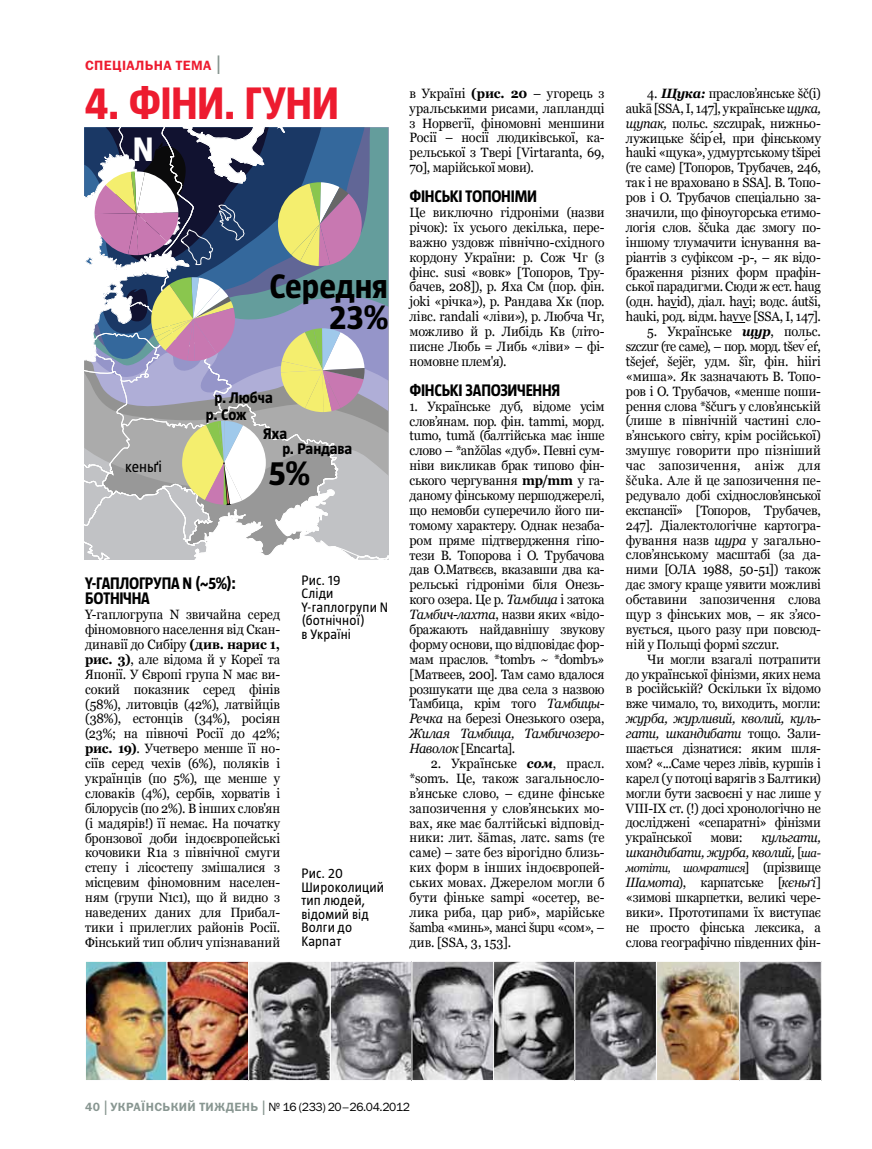
<style>
.page{position:relative;width:872px;height:1149px;background:#fff}
.page>*{position:absolute;margin:0;border:0;box-sizing:border-box;transform-origin:0 0}
.t1{font:700 45px "UT Magazine";color:#ed1b2f;scale:.95 1}
.t2{font:700 33.45px "UT Magazine";color:#000}
.t3{font:700 33.45px "UT Magazine";color:#fff}
.t4{font:700 16.5px "UT Magazine";letter-spacing:.025em;color:#000;scale:.94 1}
.t5{font:700 15.15px "UT Magazine";color:#000}
.t6{font:15.15px "UT Magazine";color:#000}
.t7{font:13.5px/14.9px "Georgia";letter-spacing:-.015em;color:#000;text-align:justify;scale:.94 1}
.t8{font:13.5px/13.5px "UT Magazine";letter-spacing:.015em;color:#000}
.t9{font:italic 13.5px/14.9px "Georgia";letter-spacing:-.03em;color:#000;text-align:right;scale:.94 1}
.t10{font:13.5px "Franklin Gothic Demi C";letter-spacing:.03em;color:#ed1b2f}
.t11{font:12px "Franklin Gothic Book C";letter-spacing:-.03em;color:#000}
.t12{font:italic 12px "Georgia";letter-spacing:-.03em;color:#000;scale:.94 1}
.s1{font-family:"Franklin Gothic Book C";font-size:27px;color:#889691}
.s2{font-weight:700}
.s3{font-style:italic}
.s4{font-weight:700;font-style:italic}
.s5{font-style:normal}
.s6{font-size:12px}
.s7{font-style:normal;font-size:13.5px}
.s8{font-family:"Franklin Gothic Demi C";color:#889691}
.s9{font-size:21px;color:#889691}
</style>
<div class="page">
<svg style="left:732px;top:322px;width:13px;height:1px"></svg>
<svg style="left:84px;top:127px;width:304px;height:432px;background:#9c9fa9"></svg>
<img style="left:87px;top:961px;width:735px;height:119px">
<div style="left:85px;top:960px;width:82px;height:120px;border:1px solid #fff"></div>
<div style="left:167px;top:960px;width:82px;height:120px;border:1px solid #fff"></div>
<div style="left:248px;top:960px;width:83px;height:120px;border:1px solid #fff"></div>
<div style="left:330px;top:960px;width:82px;height:120px;border:1px solid #fff"></div>
<div style="left:411px;top:960px;width:83px;height:120px;border:1px solid #fff"></div>
<div style="left:493px;top:960px;width:82px;height:120px;border:1px solid #fff"></div>
<div style="left:574px;top:960px;width:83px;height:120px;border:1px solid #fff"></div>
<div style="left:656px;top:960px;width:84px;height:120px;border:1px solid #fff"></div>
<div style="left:739px;top:960px;width:82px;height:120px;border:1px solid #fff"></div>
<p class="t10" style="left:85px;top:57px;width:70px">спеціальна</p>
<p class="t10" style="left:176px;top:57px;width:51px">тема<span class="s1">|</span></p>
<h1 class="t1" style="left:85px;top:78px;width:214px">4. Фіни. Гуни</h1>
<h2 class="t3" style="left:133px;top:131px;width:22px">N</h2>
<h2 class="t2" style="left:269px;top:268px;width:120px">Середня</h2>
<h2 class="t2" style="left:329px;top:299px;width:60px">23%</h2>
<p class="t5" style="left:214px;top:389px;width:60px">р. Любча</p>
<p class="t5" style="left:206px;top:406px;width:42px">р. Сож</p>
<p class="t5" style="left:263px;top:425px;width:25px">Яха</p>
<p class="t5" style="left:282px;top:440px;width:71px">р. Рандава</p>
<p class="t6" style="left:125px;top:457px;width:38px">кеньґі</p>
<h2 class="t2" style="left:269px;top:455px;width:43px">5%</h2>
<p class="t4" style="left:85px;top:574px;width:22px">Y-гаплогрупа</p>
<p class="t4" style="left:183px;top:574px;width:58px">N (~5%):</p>
<p class="t4" style="left:85px;top:589px;width:10px">ботн</p>
<p class="t4" style="left:119px;top:589px;width:15px">ічна</p>
<p class="t7" style="left:85px;top:607px;width:209px">Y-гаплогрупа N звичайна серед фіномовного населення від Скан&shy;динавії до Сибіру <span class="s2">(див. нарис 1, рис. 3)</span>, але відома й у Кореї та Японії. У Європі група N має ви&shy;сокий показник серед фінів (58%), литовців (42%), латвійців (38%), естонців (34%), росіян (23%; на півночі Росії до 42%; <span class="s2">рис. 19)</span>. Учетверо менше її но&shy;сіїв серед чехів (6%), поляків і українців (по 5%), ще менше у словаків (4%), сербів, хорватів і білорусів (по 2%). В інших слов'ян (і мадярів!) її немає. На початку бронзової доби індоєвропейські кочовики R1a з північної смуги степу і лісостепу змішалися з місцевим фіномовним населен&shy;ням (групи N1c1), що й видно з наведених даних для Прибал&shy;тики і прилеглих районів Росії.<br>Фінський тип облич упізнаваний</p>
<p class="t8" style="left:301px;top:572px;width:88px">Рис. 19<br>Сліди<br>Y-гаплогрупи N (ботнічної)<br>в Україні</p>
<p class="t8" style="left:301px;top:866px;width:84px">Рис. 20<br>Широколиций тип людей, відомий від<br>Волги до<br>Карпат</p>
<p class="t7" style="left:409px;top:86px;width:209px">в Україні <span class="s2">(рис. 20</span> – угорець з уральськими рисами, лапландці з Норвегії, фіномовні меншини Росії – носії людиківської, ка&shy;рельської з Твері [Virtaranta, 69, 70], марійської мови).</p>
<p class="t4" style="left:409px;top:187px;width:71px">Фінські топон</p>
<p class="t4" style="left:511px;top:187px;width:17px">іми</p>
<p class="t7" style="left:409px;top:205px;width:209px">Це виключно гідроніми (назви річок): їх усього декілька, пере&shy;важно уздовж північно-східного кордону України: р. Сож Чг (з фінс. susi «вовк» [Топоров, Тру&shy;бачев, 208]), р. Яха См (пор. фін. joki «річка»), р. Рандава Хк (пор. лівс. randali «ліви»), р. Любча Чг, можливо й р. Либідь Кв (літо&shy;писне Любь = Либь «ліви» – фі&shy;номовне плем'я).</p>
<p class="t4" style="left:409px;top:381px;width:70px">Фінські запозич</p>
<p class="t4" style="left:526px;top:381px;width:18px">ення</p>
<p class="t7" style="left:409px;top:399px;width:209px">1. Українське дуб, відоме усім слов’янам. пор. фін. tammi, морд. tumo, tumă (балтійська має інше слово – *anžōlas «дуб». Певні сум&shy;ніви викликав брак типово фін&shy;ського чергування <span class="s2">mp/mm</span> у га&shy;даному фінському першоджерелі, що немовби суперечило його пи&shy;томому характеру. Однак незаба&shy;ром пряме підтвердження гіпо&shy;тези В. Топорова і О. Трубачова дав О.Матвєєв, вказавши два ка&shy;рельські гідроніми біля Онезь&shy;кого озера. Це р. <span class="s3">Тамбица</span> і затока <span class="s3">Тамбич-лахта</span>, назви яких «відо&shy;бражають найдавнішу звукову форму основи, що відповідає фор&shy;мам праслов. *tombъ ~ *dombъ» [Матвеев, 200]. Там само вдалося розшукати ще два села з назвою Тамбица, крім того <span class="s3">Тамбицы-Речка</span> на березі Онезького озера, <span class="s3">Жилая Тамбица, Тамбичозеро-Наволок</span> [Encarta].</p>
<p class="t7" style="left:409px;top:756px;width:209px;text-indent:21px">2. Українське <span class="s4">сом</span>, прасл. *somъ. Це, також загальносло&shy;в’янське слово, – єдине фінське запозичення у слов’янських мо&shy;вах, яке має балтійські відповід&shy;ники: лит. šāmas, латс. sams (те саме) – зате без вірогідно близь&shy;ких форм в інших індоєвропей&shy;ських мовах. Джерелом могли б бути фіньке sampi «осетер, ве&shy;лика риба, цар риб», марійське šamba «минь», мансі šupu «сом», – див. [SSA, 3, 153].</p>
<p class="t7" style="left:626px;top:86px;width:209px;text-indent:21px">4. <span class="s4">Щука:</span> праслов’янське šč(i) aukā [SSA, І, 147], українське <span class="s3">щука, щупак,</span> польс. szczupak, нижньо&shy;лужицьке šćiṕeł, при фінському hauki «щука», удмуртському tšipei (те саме) [Топоров, Трубачев, 246, так і не враховано в SSA]. В. Топо&shy;ров і О. Трубачов спеціально за&shy;значили, що фіноугорська етимо&shy;логія слов. ščuka дає змогу по&shy;іншому тлумачити існування ва&shy;ріантів з суфіксом -р-, – як відо&shy;браження різних форм прафін&shy;ської парадигми. Сюди ж ест. haug (одн. havid), діал. havi; водс. áutši, hauki, род. відм. havve [SSA, І, 147].</p>
<p class="t7" style="left:626px;top:324px;width:209px;text-indent:21px">5. Українське <span class="s4">щур</span>, польс. szczur (те саме), – пор. морд. tšev́eŕ, tšejeŕ, šejër, удм. šîr, фін. hiiri «миша». Як зазначають В. Топо&shy;ров і О. Трубачов, «менше поши&shy;рення слова *ščurъ у слов’янській (лише в північній частині сло&shy;в’янського світу, крім російської) змушує говорити про пізніший час запозичення, аніж для ščuka. Але й це запозичення пе&shy;редувало добі східнослов’янської експансії» [Топоров, Трубачев, 247]. Діалектологічне картогра&shy;фування назв <span class="s3">щура</span> у загально&shy;слов’янському масштабі (за да&shy;ними [ОЛА 1988, 50-51]) також дає змогу краще уявити можливі обставини запозичення слова щур з фінських мов, – як з’ясо&shy;вується, цього разу при повсюд&shy;ній у Польщі формі szczur.</p>
<p class="t7" style="left:626px;top:651px;width:209px;text-indent:21px">Чи могли взагалі потрапити до української фінізми, яких нема в російській? Оскільки їх відомо вже чимало, то, виходить, могли:</p>
<p class="t7" style="left:626px;top:711px;width:209px"><span class="s3">журба, журливий, кволий, куль&shy;гати, шкандибати</span> тощо. Зали&shy;шається дізнатися: яким шля&shy;хом? «...Саме через лівів, куршів і карел (у потоці варягів з Балтики) могли бути засвоєні у нас лише у VIII-IX ст. (!) досі хронологічно не досліджені «сепаратні» фінізми української</p>
<p class="t7" style="left:710px;top:830px;width:36px">мови:</p>
<p class="t9" style="left:626px;top:830px;width:209px">кульгати,<br>шкандибати, журба, кволий, <span class="s5">[</span><span class="s6">ша-</span></p>
<p class="t12" style="left:626px;top:860px;width:209px">мотіти, шомратися<span class="s7">] (прізвище</span></p>
<p class="t7" style="left:626px;top:875px;width:209px"><span class="s3">Шамота</span>), карпатське [<span class="s3">кєньґі</span>] «зимові шкарпетки, великі чере&shy;вики». Прототипами їх виступає не просто фінська лексика, а слова географічно південних фін-</p>
<p class="t11" style="left:85px;top:1099px;width:326px"><span class="s8">40</span><span class="s9">|</span><span class="s8">УКРАЇНСЬКИЙ ТИЖДЕНЬ</span><span class="s9">|</span>№ 16 (233) 20–26.04.2012</p>
</div>
